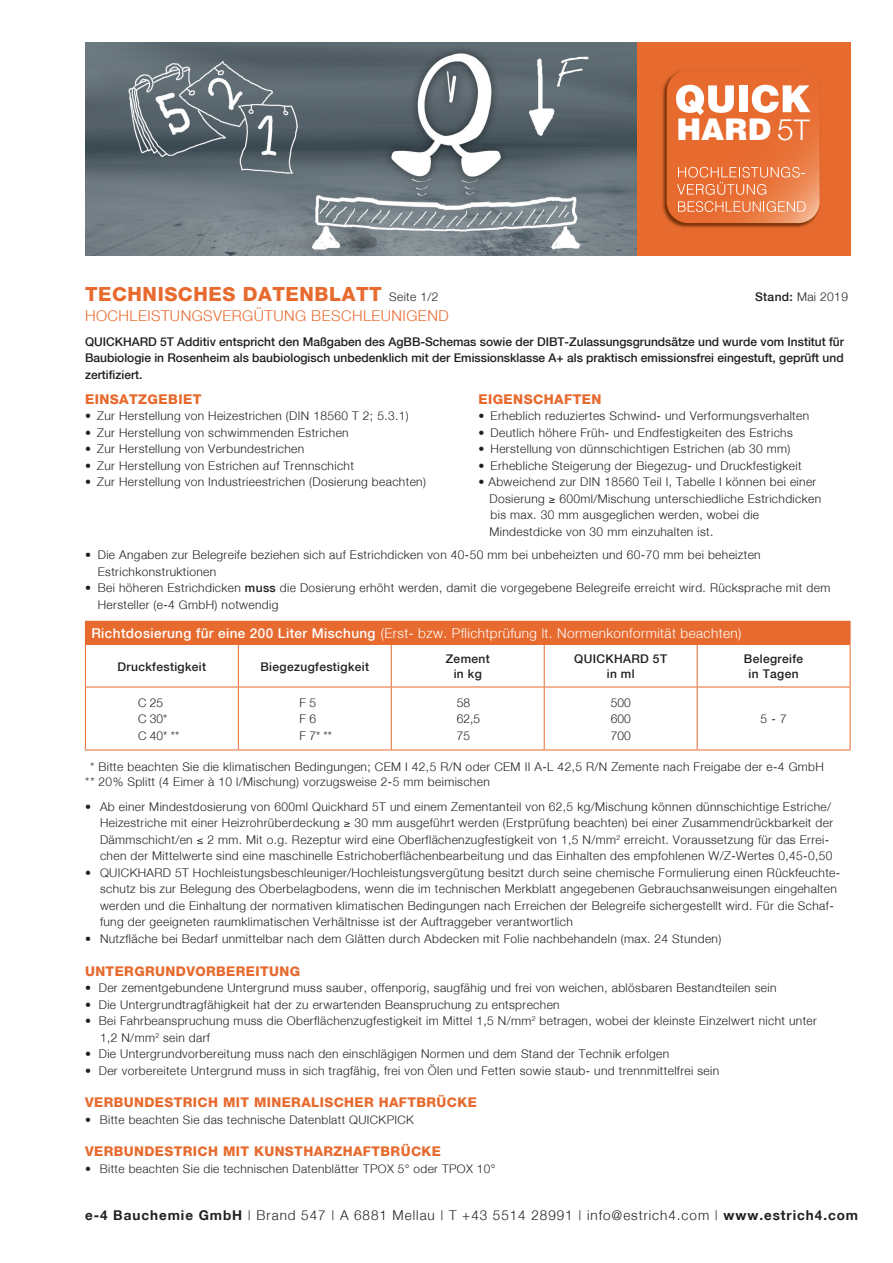
<style>
.page{position:relative;width:893px;height:1263px;background:#fff}
.page>*{position:absolute;margin:0;border:0;box-sizing:border-box;transform-origin:0 0}
.t1{font:900 29.85px "Helvetica";color:#fff}
.t2{font:800 19.5px "Helvetica Neue";letter-spacing:.03em;color:#e76a2e}
.t3{font:300 15px "Helvetica Neue";letter-spacing:.03em;color:#e76a2e}
.t4{font:300 13.5px "Helvetica Neue";letter-spacing:.03em;color:#fff}
.t5{font:300 13.5px "Helvetica Neue";letter-spacing:.07em;color:#231f20}
.t6{font:800 13.5px "Helvetica Neue";letter-spacing:.03em;color:#e76a2e}
.t7{font:800 13.35px "Helvetica Neue";letter-spacing:.03em;color:#e76a2e}
.t8{font:300 12px/16.5px "Helvetica Neue";letter-spacing:.03em;color:#231f20}
.t9{font:500 12px "Helvetica Neue";color:#231f20}
.t10{font:500 12px "Helvetica Neue";letter-spacing:.03em;color:#231f20}
.t11{font:300 11.85px "Helvetica Neue";letter-spacing:.03em;color:#231f20}
.s1{font-family:"Helvetica Neue";font-weight:300}
.s2{font-family:"Helvetica Neue";font-weight:300;font-size:28.65px}
.s3{font-weight:300;font-size:12px;color:#231f20}
.s4{font-weight:500}
.s5{font-weight:700}
</style>
<div class="page">
<img style="left:85px;top:43px;width:552px;height:213px">
<div style="left:637px;top:43px;width:213px;height:213px;background:#e76a2e"></div>
<img style="left:662px;top:80px;width:148px;height:148px">
<svg style="left:667px;top:70px;width:153px;height:153px"></svg>
<div style="left:85px;top:621px;width:765px;height:23px;background:#e76a2e"></div>
<svg style="left:850px;top:622px;width:1px;height:22px"></svg>
<hr style="left:85px;top:644px;width:153px;height:1px;background:#e76a2e">
<hr style="left:238px;top:644px;width:153px;height:1px;background:#e76a2e">
<hr style="left:391px;top:644px;width:153px;height:1px;background:#e76a2e">
<hr style="left:544px;top:644px;width:153px;height:1px;background:#e76a2e">
<hr style="left:697px;top:644px;width:153px;height:1px;background:#e76a2e">
<hr style="left:85px;top:687px;width:153px;height:1px;background:#e76a2e">
<hr style="left:238px;top:687px;width:153px;height:1px;background:#e76a2e">
<hr style="left:391px;top:687px;width:153px;height:1px;background:#e76a2e">
<hr style="left:544px;top:687px;width:153px;height:1px;background:#e76a2e">
<hr style="left:697px;top:687px;width:153px;height:1px;background:#e76a2e">
<hr style="left:85px;top:645px;width:1px;height:42px;background:#e76a2e">
<hr style="left:238px;top:645px;width:1px;height:42px;background:#e76a2e">
<hr style="left:391px;top:645px;width:1px;height:42px;background:#e76a2e">
<hr style="left:544px;top:645px;width:1px;height:42px;background:#e76a2e">
<hr style="left:697px;top:645px;width:1px;height:42px;background:#e76a2e">
<hr style="left:850px;top:645px;width:1px;height:42px;background:#e76a2e">
<hr style="left:85px;top:687px;width:1px;height:63px;background:#e76a2e">
<hr style="left:238px;top:687px;width:1px;height:63px;background:#e76a2e">
<hr style="left:391px;top:687px;width:1px;height:63px;background:#e76a2e">
<hr style="left:544px;top:687px;width:1px;height:63px;background:#e76a2e">
<hr style="left:697px;top:687px;width:1px;height:63px;background:#e76a2e">
<hr style="left:850px;top:687px;width:1px;height:63px;background:#e76a2e">
<hr style="left:85px;top:750px;width:153px;height:1px;background:#e76a2e">
<hr style="left:238px;top:750px;width:153px;height:1px;background:#e76a2e">
<hr style="left:391px;top:750px;width:153px;height:1px;background:#e76a2e">
<hr style="left:544px;top:750px;width:153px;height:1px;background:#e76a2e">
<hr style="left:697px;top:750px;width:153px;height:1px;background:#e76a2e">
<p class="t1" style="left:676px;top:110px;width:135px">HARD <span class="s1">5</span><span class="s2">T</span></p>
<p class="t2" style="left:85px;top:283px;width:355px">TECHNISCHES DATENBLATT <span class="s3">Seite 1/2</span></p>
<p class="t8" style="left:755px;top:288px;width:94px"><span class="s4">Stand:</span> Mai 2019</p>
<p class="t3" style="left:85px;top:306px;width:365px">HOCHLEISTUNGSVERGÜTUNG BESCHLEUNIGEND</p>
<p class="t9" style="left:85px;top:334px;width:760px">QUICKHARD 5T Additiv entspricht den Maßgaben des AgBB-Schemas sowie der DIBT-Zulassungsgrundsätze und wurde vom Institut für</p>
<p class="t9" style="left:85px;top:351px;width:760px">Baubiologie in Rosenheim als baubiologisch unbedenklich mit der Emissionsklasse A+ als praktisch emissionsfrei eingestuft, geprüft und</p>
<p class="t9" style="left:85px;top:367px;width:59px">zertifiziert.</p>
<p class="t6" style="left:85px;top:391px;width:118px">EINSATZGEBIET</p>
<p class="t8" style="left:85px;top:408px;width:325px">• Zur Herstellung von Heizestrichen (DIN 18560 T 2; 5.3.1)</p>
<p class="t8" style="left:85px;top:424px;width:265px">• Zur Herstellung von schwimmenden Estrichen</p>
<p class="t8" style="left:85px;top:441px;width:221px">• Zur Herstellung von Verbundestrichen</p>
<p class="t8" style="left:85px;top:457px;width:270px">• Zur Herstellung von Estrichen auf Trennschicht</p>
<p class="t8" style="left:85px;top:474px;width:342px">• Zur Herstellung von Industrieestrichen (Dosierung beachten)</p>
<p class="t6" style="left:478px;top:391px;width:125px">EIGENSCHAFTEN</p>
<p class="t8" style="left:478px;top:408px;width:332px">• Erheblich reduziertes Schwind- und Verformungsverhalten</p>
<p class="t8" style="left:478px;top:424px;width:316px">• Deutlich höhere Früh- und Endfestigkeiten des Estrichs</p>
<p class="t8" style="left:478px;top:441px;width:313px">• Herstellung von dünnschichtigen Estrichen (ab 30 mm)</p>
<p class="t8" style="left:478px;top:457px;width:325px">• Erhebliche Steigerung der Biegezug- und Druckfestigkeit</p>
<p class="t8" style="left:478px;top:474px;width:339px">• Abweichend zur DIN 18560 Teil I, Tabelle I können bei einer</p>
<p class="t8" style="left:489px;top:490px;width:333px">Dosierung ≥ 600ml/Mischung unterschiedliche Estrichdicken bis max. 30 mm ausgeglichen werden, wobei die</p>
<p class="t8" style="left:489px;top:523px;width:225px">Mindestdicke von 30 mm einzuhalten ist.</p>
<p class="t8" style="left:98px;top:546px;width:664px;text-indent:-13px">• Die Angaben zur Belegreife beziehen sich auf Estrichdicken von 40-50 mm bei unbeheizten und 60-70 mm bei beheizten<br>Estrichkonstruktionen</p>
<p class="t8" style="left:98px;top:579px;width:734px;text-indent:-13px">• Bei höheren Estrichdicken <span class="s4">muss</span> die Dosierung erhöht werden, damit die vorgegebene Belegreife erreicht wird. Rücksprache mit dem<br>Hersteller (e-4 GmbH) notwendig</p>
<p class="t4" style="left:91px;top:625px;width:651px"><span class="s4">Richtdosierung für eine 200 Liter Mischung</span> (Erst- bzw. Pflichtprüfung lt. Normenkonformität beachten)</p>
<p class="t10" style="left:118px;top:659px;width:90px">Druckfestigkeit</p>
<p class="t10" style="left:260px;top:659px;width:110px">Biegezugfestigkeit</p>
<p class="t10" style="left:574px;top:652px;width:94px">QUICKHARD 5T</p>
<p class="t9" style="left:607px;top:667px;width:29px">in ml</p>
<p class="t9" style="left:446px;top:652px;width:46px">Zement</p>
<p class="t9" style="left:454px;top:667px;width:30px">in kg</p>
<p class="t10" style="left:744px;top:652px;width:61px">Belegreife</p>
<p class="t9" style="left:749px;top:667px;width:52px">in Tagen</p>
<p class="t8" style="left:138px;top:694px;width:27px">C 25</p>
<p class="t8" style="left:138px;top:711px;width:31px">C 30*</p>
<p class="t8" style="left:138px;top:727px;width:43px">C 40* **</p>
<p class="t8" style="left:300px;top:694px;width:18px">F 5</p>
<p class="t8" style="left:300px;top:711px;width:18px">F 6</p>
<p class="t8" style="left:300px;top:727px;width:34px">F 7* **</p>
<p class="t8" style="left:457px;top:694px;width:15px">58</p>
<p class="t8" style="left:457px;top:711px;width:25px">62,5</p>
<p class="t8" style="left:457px;top:727px;width:15px">75</p>
<p class="t8" style="left:611px;top:694px;width:22px">500</p>
<p class="t8" style="left:611px;top:711px;width:22px">600</p>
<p class="t8" style="left:611px;top:727px;width:22px">700</p>
<p class="t8" style="left:760px;top:711px;width:28px">5 - 7</p>
<p class="t8" style="left:90px;top:758px;width:735px">* Bitte beachten Sie die klimatischen Bedingungen; CEM I 42,5 R/N oder CEM II A-L 42,5 R/N Zemente nach Freigabe der e-4 GmbH</p>
<p class="t8" style="left:85px;top:773px;width:406px">** 20% Splitt (4 Eimer à 10 l/Mischung) vorzugsweise 2-5 mm beimischen</p>
<p class="t8" style="left:85px;top:798px;width:748px">• Ab einer Mindestdosierung von 600ml Quickhard 5T und einem Zementanteil von 62,5 kg/Mischung können dünnschichtige Estriche/</p>
<p class="t8" style="left:100px;top:814px;width:735px">Heizestriche mit einer Heizrohrüberdeckung ≥ 30 mm ausgeführt werden (Erstprüfung beachten) bei einer Zusammendrückbarkeit der</p>
<p class="t8" style="left:100px;top:831px;width:731px">Dämmschicht/en ≤ 2 mm. Mit o.g. Rezeptur wird eine Oberflächenzugfestigkeit von 1,5 N/mm<sup>2</sup> erreicht. Voraussetzung für das Errei-</p>
<p class="t8" style="left:100px;top:847px;width:734px">chen der Mittelwerte sind eine maschinelle Estrichoberflächenbearbeitung und das Einhalten des empfohlenen W/Z-Wertes 0,45-0,50</p>
<p class="t8" style="left:85px;top:864px;width:757px">• QUICKHARD 5T Hochleistungsbeschleuniger/Hochleistungsvergütung besitzt durch seine chemische Formulierung einen Rückfeuchte-</p>
<p class="t8" style="left:100px;top:880px;width:738px">schutz bis zur Belegung des Oberbelagbodens, wenn die im technischen Merkblatt angegebenen Gebrauchsanweisungen eingehalten</p>
<p class="t8" style="left:100px;top:897px;width:735px">werden und die Einhaltung der normativen klimatischen Bedingungen nach Erreichen der Belegreife sichergestellt wird. Für die Schaf-</p>
<p class="t8" style="left:100px;top:913px;width:474px">fung der geeigneten raumklimatischen Verhältnisse ist der Auftraggeber verantwortlich</p>
<p class="t8" style="left:85px;top:930px;width:638px">• Nutzfläche bei Bedarf unmittelbar nach dem Glätten durch Abdecken mit Folie nachbehandeln (max. 24 Stunden)</p>
<p class="t7" style="left:85px;top:963px;width:217px">UNTERGRUNDVORBEREITUNG</p>
<p class="t8" style="left:85px;top:979px;width:693px">• Der zementgebundene Untergrund muss sauber, offenporig, saugfähig und frei von weichen, ablösbaren Bestandteilen sein</p>
<p class="t8" style="left:85px;top:996px;width:476px">• Die Untergrundtragfähigkeit hat der zu erwartenden Beanspruchung zu entsprechen</p>
<p class="t8" style="left:85px;top:1012px;width:733px">• Bei Fahrbeanspruchung muss die Oberflächenzugfestigkeit im Mittel 1,5 N/mm<sup>2</sup> betragen, wobei der kleinste Einzelwert nicht unter</p>
<p class="t8" style="left:100px;top:1029px;width:112px">1,2 N/mm<sup>2</sup> sein darf</p>
<p class="t8" style="left:85px;top:1045px;width:586px">• Die Untergrundvorbereitung muss nach den einschlägigen Normen und dem Stand der Technik erfolgen</p>
<p class="t8" style="left:85px;top:1062px;width:636px">• Der vorbereitete Untergrund muss in sich tragfähig, frei von Ölen und Fetten sowie staub- und trennmittelfrei sein</p>
<p class="t7" style="left:85px;top:1095px;width:393px">VERBUNDESTRICH MIT MINERALISCHER HAFTBRÜCKE</p>
<p class="t11" style="left:85px;top:1112px;width:330px">• Bitte beachten Sie das technische Datenblatt QUICKPICK</p>
<p class="t7" style="left:85px;top:1144px;width:357px">VERBUNDESTRICH MIT KUNSTHARZHAFTBRÜCKE</p>
<p class="t11" style="left:85px;top:1161px;width:412px">• Bitte beachten Sie die technischen Datenblätter TPOX 5° oder TPOX 10°</p>
<p class="t5" style="left:85px;top:1207px;width:775px"><span class="s5">e-4 Bauchemie GmbH</span> | Brand 547 | A 6881 Mellau | T +43 5514 28991 | info@estrich4.com | <span class="s5">www.estrich4.com</span></p>
</div>
